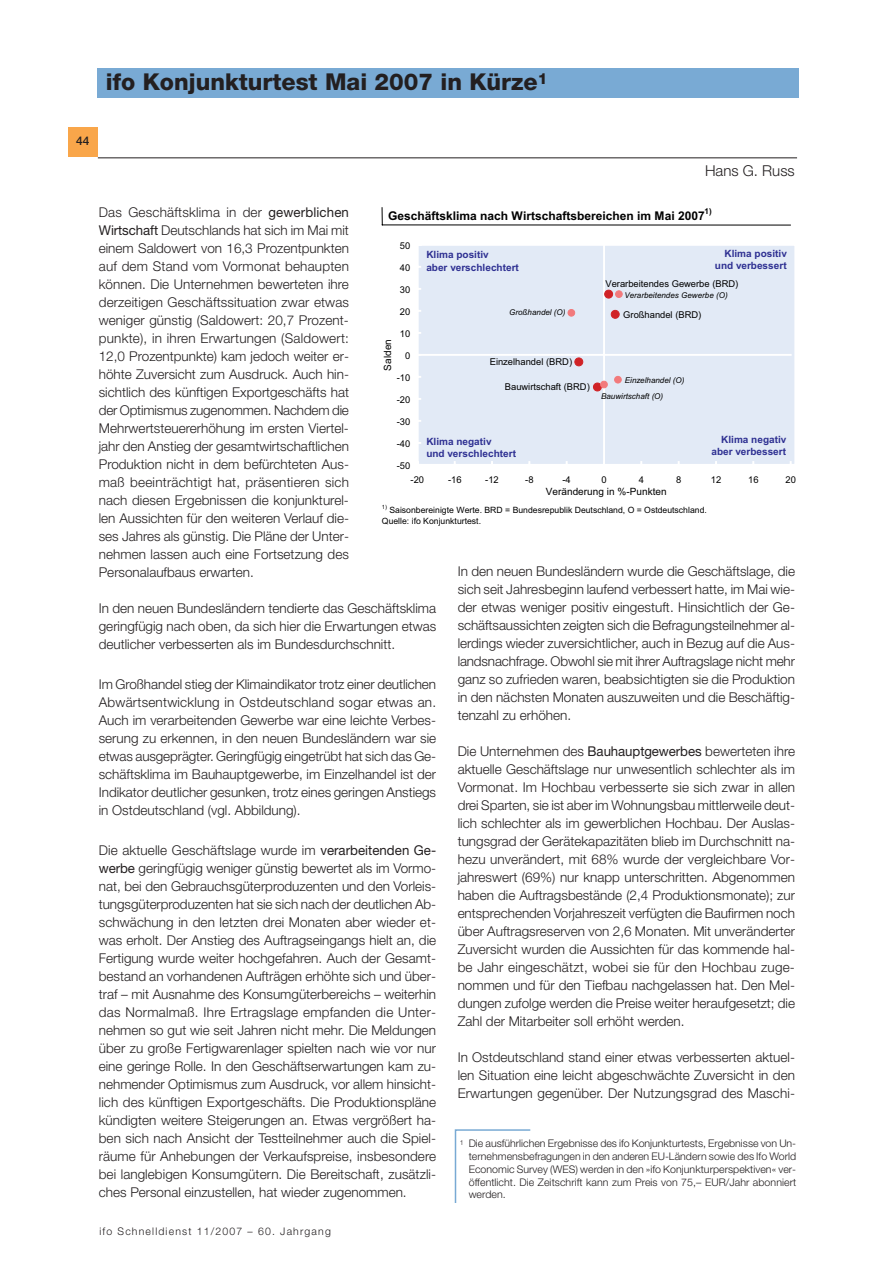
<style>
.page{position:relative;width:893px;height:1263px;background:#fff}
.page>*{position:absolute;margin:0;border:0;box-sizing:border-box;transform-origin:0 0}
.t1{font:800 23.25px "Helvetica Neue LT Std";color:#231f20}
.t2{font:300 15px "Helvetica Neue LT Std";color:#231f20}
.t3{font:300 13.5px/18px "Helvetica Neue LT Std";color:#231f20;text-align:justify}
.t4{font:700 12px "Arial";color:#000}
.t5{font:500 12px "Helvetica Neue LT Std";color:#231f20}
.t6{font:300 10.5px/12.8px "Helvetica Neue LT Std";letter-spacing:.005em;color:#231f20;text-align:justify}
.t7{font:300 10.5px "Helvetica Neue LT Std";letter-spacing:.11em;color:#231f20}
.t8{font:700 10.05px/12.5px "Arial";color:#2e3092}
.t9{font:10.05px "Arial";letter-spacing:.005em;color:#000}
.t10{font:9.45px "Arial";color:#000}
.t11{font:8.7px/10.6px "Arial";color:#000}
.t12{font:italic 7.95px "Arial";color:#000}
.t13{font:700 7.95px "Arial";color:#000}
.t14{font:5.7px "Arial";color:#000}
.s1{font-weight:400}
</style>
<div class="page">
<hr style="left:98px;top:157px;width:699px;height:1px;background:#231f20">
<div style="left:68px;top:128px;width:30px;height:29px;background:#f9a64a"></div>
<div style="left:97px;top:68px;width:701px;height:30px;background:#79aad4"></div>
<div style="left:419px;top:246px;width:376px;height:218px;background:#e2eaf6"></div>
<hr style="left:603px;top:245px;width:2px;height:220px;background:#fff">
<hr style="left:417px;top:354px;width:373px;height:2px;background:#fff">
<div style="left:604px;top:290px;width:8px;height:8px;background:#d02226;border-radius:50%"></div>
<div style="left:604px;top:290px;width:9px;height:8px;border:1px solid #d02226;border-radius:50%"></div>
<div style="left:615px;top:291px;width:7px;height:6px;background:#f27a7c;border-radius:50%"></div>
<div style="left:615px;top:290px;width:7px;height:8px;border:1px solid #f27a7c;border-radius:50%"></div>
<div style="left:593px;top:383px;width:8px;height:8px;background:#d02226;border-radius:50%"></div>
<div style="left:593px;top:383px;width:8px;height:8px;border:1px solid #d02226;border-radius:50%"></div>
<div style="left:600px;top:381px;width:7px;height:7px;background:#f27a7c;border-radius:50%"></div>
<div style="left:600px;top:381px;width:7px;height:7px;border:1px solid #f27a7c;border-radius:50%"></div>
<div style="left:611px;top:310px;width:8px;height:8px;background:#d02226;border-radius:50%"></div>
<div style="left:611px;top:310px;width:8px;height:9px;border:1px solid #d02226;border-radius:50%"></div>
<div style="left:568px;top:309px;width:6px;height:7px;background:#f27a7c;border-radius:50%"></div>
<div style="left:567px;top:309px;width:8px;height:7px;border:1px solid #f27a7c;border-radius:50%"></div>
<div style="left:575px;top:358px;width:7px;height:8px;background:#d02226;border-radius:50%"></div>
<div style="left:574px;top:358px;width:9px;height:8px;border:1px solid #d02226;border-radius:50%"></div>
<div style="left:614px;top:376px;width:7px;height:7px;background:#f27a7c;border-radius:50%"></div>
<div style="left:614px;top:376px;width:7px;height:7px;border:1px solid #f27a7c;border-radius:50%"></div>
<svg style="left:382px;top:208px;width:1px;height:17px"></svg>
<hr style="left:382px;top:225px;width:408px;height:1px;background:#000">
<svg style="left:454px;top:1129px;width:77px;height:74px"></svg>
<h1 class="t1" style="left:106px;top:74px;width:443px">ifo Konjunkturtest Mai 2007 in Kürze<sup>1</sup></h1>
<p class="t5" style="left:76px;top:136px;width:15px">44</p>
<p class="t2" style="left:705px;top:165px;width:91px">Hans G. Russ</p>
<p class="t3" style="left:99px;top:204px;width:252px">Das Geschäftsklima in der <span class="s1">gewerblichen Wirtschaft</span> Deutschlands hat sich im Mai mit einem Saldowert von 16,3 Prozentpunkten auf dem Stand vom Vormonat behaupten können. Die Unternehmen bewerteten ihre derzeitigen Geschäftssituation zwar etwas weniger günstig (Saldowert: 20,7 Prozent&shy;punkte), in ihren Erwartungen (Saldowert:<br>12,0 Prozentpunkte) kam jedoch weiter er&shy;höhte Zuversicht zum Ausdruck. Auch hin&shy;sichtlich des künftigen Exportgeschäfts hat der Optimismus zugenommen. Nachdem die Mehrwertsteuererhöhung im ersten Viertel&shy;jahr den Anstieg der gesamtwirtschaftlichen Produktion nicht in dem befürchteten Aus&shy;maß beeinträchtigt hat, präsentieren sich nach diesen Ergebnissen die konjunkturel&shy;len Aussichten für den weiteren Verlauf die&shy;ses Jahres als günstig. Die Pläne der Unter&shy;nehmen lassen auch eine Fortsetzung des Personalaufbaus erwarten.</p>
<p class="t3" style="left:99px;top:600px;width:339px">In den neuen Bundesländern tendierte das Geschäftsklima geringfügig nach oben, da sich hier die Erwartungen etwas deutlicher verbesserten als im Bundesdurchschnitt.</p>
<p class="t3" style="left:99px;top:677px;width:339px">Im Großhandel stieg der Klimaindikator trotz einer deutlichen Abwärtsentwicklung in Ostdeutschland sogar etwas an.<br>Auch im verarbeitenden Gewerbe war eine leichte Verbes&shy;serung zu erkennen, in den neuen Bundesländern war sie etwas ausgeprägter. Geringfügig eingetrübt hat sich das Ge&shy;schäftsklima im Bauhauptgewerbe, im Einzelhandel ist der Indikator deutlicher gesunken, trotz eines geringen Anstiegs in Ostdeutschland (vgl. Abbildung).</p>
<p class="t3" style="left:99px;top:843px;width:339px">Die aktuelle Geschäftslage wurde im <span class="s1">verarbeitenden Ge&shy;werbe</span> geringfügig weniger günstig bewertet als im Vormo&shy;nat, bei den Gebrauchsgüterproduzenten und den Vorleis&shy;tungsgüterproduzenten hat sie sich nach der deutlichen Ab&shy;schwächung in den letzten drei Monaten aber wieder et&shy;was erholt. Der Anstieg des Auftragseingangs hielt an, die Fertigung wurde weiter hochgefahren. Auch der Gesamt&shy;bestand an vorhandenen Aufträgen erhöhte sich und über&shy;traf – mit Ausnahme des Konsumgüterbereichs – weiterhin das Normalmaß. Ihre Ertragslage empfanden die Unter&shy;nehmen so gut wie seit Jahren nicht mehr. Die Meldungen über zu große Fertigwarenlager spielten nach wie vor nur eine geringe Rolle. In den Geschäftserwartungen kam zu&shy;nehmender Optimismus zum Ausdruck, vor allem hinsicht&shy;lich des künftigen Exportgeschäfts. Die Produktionspläne kündigten weitere Steigerungen an. Etwas vergrößert ha&shy;ben sich nach Ansicht der Testteilnehmer auch die Spiel&shy;räume für Anhebungen der Verkaufspreise, insbesondere bei langlebigen Konsumgütern. Die Bereitschaft, zusätzli&shy;ches Personal einzustellen, hat wieder zugenommen.</p>
<p class="t4" style="left:388px;top:212px;width:318px">Geschäftsklima nach Wirtschaftsbereichen im Mai 2007</p>
<p class="t13" style="left:704px;top:208px;width:9px">1)</p>
<p class="t10" style="left:400px;top:242px;width:12px">50</p>
<p class="t8" style="left:426px;top:250px;width:94px">Klima positiv<br>aber verschlechtert</p>
<p class="t8" style="left:715px;top:248px;width:74px;text-align:right">Klima positiv und verbessert</p>
<p class="t10" style="left:400px;top:264px;width:12px">40</p>
<p class="t10" style="left:605px;top:280px;width:134px">Verarbeitendes Gewerbe (BRD)</p>
<p class="t12" style="left:624px;top:290px;width:105px">Verarbeitendes Gewerbe (O)</p>
<p class="t10" style="left:400px;top:286px;width:12px">30</p>
<p class="t10" style="left:400px;top:308px;width:12px">20</p>
<p class="t12" style="left:509px;top:308px;width:58px">Großhandel (O)</p>
<p class="t10" style="left:623px;top:311px;width:80px">Großhandel (BRD)</p>
<p class="t10" style="left:400px;top:330px;width:12px">10</p>
<p class="t9" style="left:384px;top:371px;width:33px;rotate:-90deg">Salden</p>
<p class="t10" style="left:405px;top:352px;width:7px">0</p>
<p class="t10" style="left:489px;top:358px;width:84px">Einzelhandel (BRD)</p>
<p class="t10" style="left:396px;top:374px;width:15px">-10</p>
<p class="t12" style="left:625px;top:375px;width:61px">Einzelhandel (O)</p>
<p class="t10" style="left:505px;top:383px;width:86px">Bauwirtschaft (BRD)</p>
<p class="t12" style="left:601px;top:392px;width:64px">Bauwirtschaft (O)</p>
<p class="t10" style="left:396px;top:396px;width:15px">-20</p>
<p class="t10" style="left:396px;top:418px;width:15px">-30</p>
<p class="t8" style="left:711px;top:434px;width:76px;text-align:right">Klima negativ aber verbessert</p>
<p class="t8" style="left:426px;top:436px;width:91px">Klima negativ<br>und verschlechtert</p>
<p class="t10" style="left:396px;top:440px;width:15px">-40</p>
<p class="t10" style="left:396px;top:462px;width:15px">-50</p>
<p class="t10" style="left:410px;top:476px;width:15px">-20</p>
<p class="t10" style="left:448px;top:476px;width:15px">-16</p>
<p class="t10" style="left:485px;top:476px;width:15px">-12</p>
<p class="t10" style="left:525px;top:476px;width:10px">-8</p>
<p class="t10" style="left:562px;top:476px;width:10px">-4</p>
<p class="t10" style="left:601px;top:476px;width:7px">0</p>
<p class="t10" style="left:638px;top:476px;width:7px">4</p>
<p class="t10" style="left:676px;top:476px;width:7px">8</p>
<p class="t10" style="left:710px;top:476px;width:12px">12</p>
<p class="t10" style="left:748px;top:476px;width:12px">16</p>
<p class="t10" style="left:785px;top:476px;width:12px">20</p>
<p class="t9" style="left:546px;top:488px;width:122px">Veränderung in %-Punkten</p>
<p class="t14" style="left:382px;top:505px;width:7px">1)</p>
<p class="t11" style="left:382px;top:506px;width:326px;text-indent:8px">Saisonbereinigte Werte. BRD = Bundesrepublik Deutschland, O = Ostdeutschland.<br>Quelle: ifo Konjunkturtest.</p>
<p class="t3" style="left:457px;top:564px;width:339px">In den neuen Bundesländern wurde die Geschäftslage, die sich seit Jahresbeginn laufend verbessert hatte, im Mai wie&shy;der etwas weniger positiv eingestuft. Hinsichtlich der Ge&shy;schäftsaussichten zeigten sich die Befragungsteilnehmer al&shy;lerdings wieder zuversichtlicher, auch in Bezug auf die Aus&shy;landsnachfrage. Obwohl sie mit ihrer Auftragslage nicht mehr ganz so zufrieden waren, beabsichtigten sie die Produktion in den nächsten Monaten auszuweiten und die Beschäftig&shy;tenzahl zu erhöhen.</p>
<p class="t3" style="left:457px;top:744px;width:339px">Die Unternehmen des <span class="s1">Bauhauptgewerbes</span> bewerteten ihre aktuelle Geschäftslage nur unwesentlich schlechter als im Vormonat. Im Hochbau verbesserte sie sich zwar in allen drei Sparten, sie ist aber im Wohnungsbau mittlerweile deut&shy;lich schlechter als im gewerblichen Hochbau. Der Auslas&shy;tungsgrad der Gerätekapazitäten blieb im Durchschnitt na&shy;hezu unverändert, mit 68% wurde der vergleichbare Vor&shy;jahreswert (69%) nur knapp unterschritten. Abgenommen haben die Auftragsbestände (2,4 Produktionsmonate); zur entsprechenden Vorjahreszeit verfügten die Baufirmen noch über Auftragsreserven von 2,6 Monaten. Mit unveränderter Zuversicht wurden die Aussichten für das kommende hal&shy;be Jahr eingeschätzt, wobei sie für den Hochbau zuge&shy;nommen und für den Tiefbau nachgelassen hat. Den Mel&shy;dungen zufolge werden die Preise weiter heraufgesetzt; die Zahl der Mitarbeiter soll erhöht werden.</p>
<p class="t3" style="left:457px;top:1050px;width:339px">In Ostdeutschland stand einer etwas verbesserten aktuel&shy;len Situation eine leicht abgeschwächte Zuversicht in den Erwartungen gegenüber. Der Nutzungsgrad des Maschi-</p>
<p class="t6" style="left:468px;top:1138px;width:329px;text-indent:-9px"><sup>1</sup> Die ausführlichen Ergebnisse des ifo Konjunkturtests, Ergebnisse von Un&shy;ternehmensbefragungen in den anderen EU-Ländern sowie des Ifo World Economic Survey (WES) werden in den »ifo Konjunkturperspektiven« ver&shy;öffentlicht. Die Zeitschrift kann zum Preis von 75,– EUR/Jahr abonniert werden.</p>
<p class="t7" style="left:99px;top:1227px;width:233px">ifo Schnelldienst 11/2007 – 60. Jahrgang</p>
</div>
